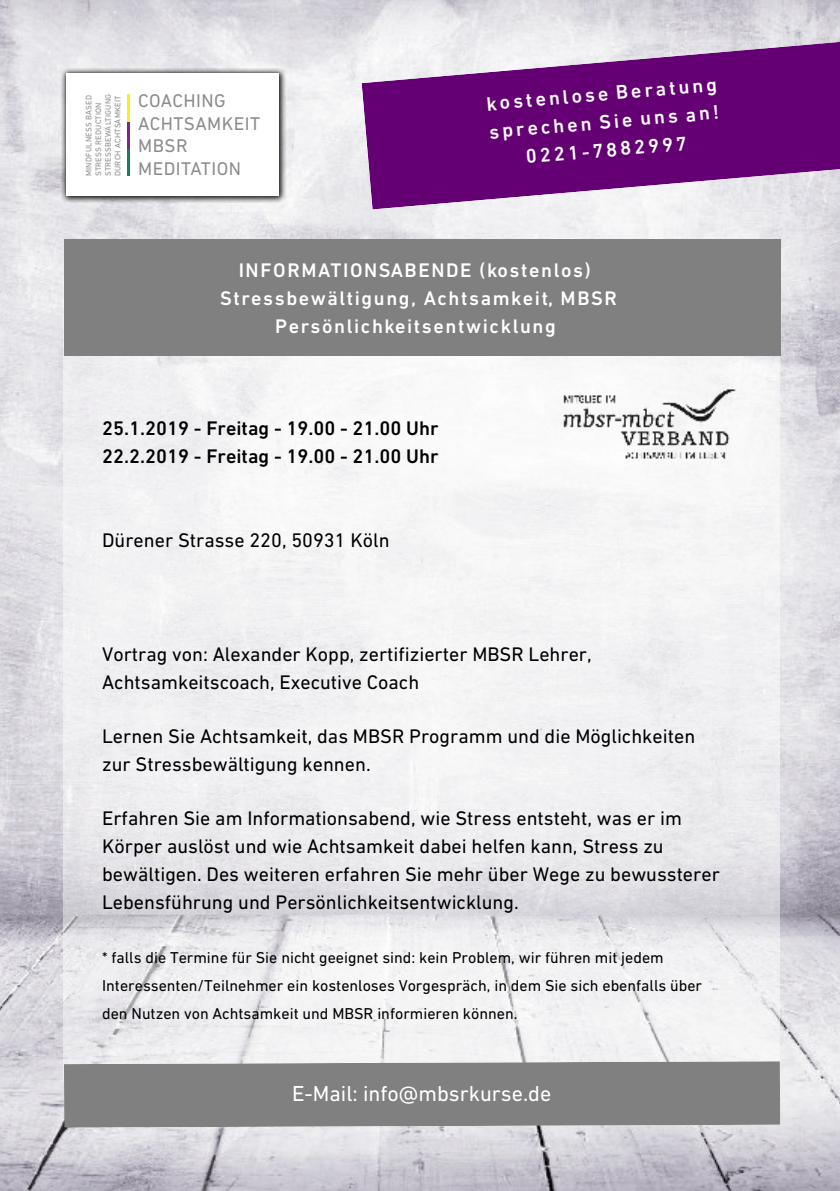
<style>
.page{position:relative;width:840px;height:1191px;background:#fff}
.page>*{position:absolute;margin:0;border:0;box-sizing:border-box;transform-origin:0 0}
.t1{font:22px "DIN Next LT Pro";color:#fff}
.t2{font:20px/28px "DIN Next LT Pro";color:#000}
.t3{font:500 20px/28px "DIN Next LT Pro";letter-spacing:.08em;color:#fff;text-align:center}
.t4{font:500 20px/28px "DIN Next LT Pro";color:#000}
.t5{font:18.6px/22.4px "DIN Next LT Pro";letter-spacing:.025em;color:#8c8c8c}
.t6{font:16px/28px "DIN Next LT Pro";color:#000}
.t7{font:8px/9.6px "DIN Next LT Pro";letter-spacing:.025em;color:#8c8c8c}
</style>
<div class="page">
<img style="left:0;top:0;width:839px;height:1191px">
<div style="left:64px;top:277px;width:715px;height:803px;background:#fff;opacity:.48"></div>
<div style="left:64px;top:239px;width:715px;height:116px;background:#808080"></div>
<div style="left:64px;top:1061px;width:715px;height:66px;background:#808080"></div>
<img style="left:561px;top:388px;width:178px;height:71px">
<svg style="left:361px;top:42px;width:478px;height:167px;background:#863a91"></svg>
<img style="left:62px;top:69px;width:223px;height:133px">
<div style="left:66px;top:73px;width:213px;height:123px;background:#fff"></div>
<hr style="left:127px;top:149px;width:3px;height:27px;background:#1d7d57">
<hr style="left:127px;top:122px;width:3px;height:27px;background:#792985">
<hr style="left:127px;top:94px;width:3px;height:28px;background:#f9ed1a">
<p class="t7" style="left:85px;top:176px;width:84px;rotate:-90deg">MINDFULNESS BASED<br>STRESS REDUCTION<br>STRESSBEWÄLTIGUNG<br>DURCH ACHTSAMKEIT</p>
<p class="t5" style="left:138px;top:91px;width:123px">COACHING<br>ACHTSAMKEIT<br>MBSR</p>
<p class="t5" style="left:138px;top:159px;width:104px">MEDITATION</p>
<p class="t3" style="left:485px;top:92px;width:233px;rotate:-5deg">kostenlose Beratung sprechen Sie uns an!<br>0221-7882997</p>
<p class="t3" style="left:220px;top:257px;width:398px">INFORMATIONSABENDE (kostenlos)<br>Stressbewältigung, Achtsamkeit, MBSR<br>Persönlichkeitsentwicklung</p>
<p class="t4" style="left:102px;top:416px;width:338px">25.1.2019 - Freitag - 19.00 - 21.00 Uhr<br>22.2.2019 - Freitag - 19.00 - 21.00 Uhr</p>
<p class="t2" style="left:102px;top:528px;width:289px">Dürener Strasse 220, 50931 Köln</p>
<p class="t2" style="left:102px;top:642px;width:491px">Vortrag von: Alexander Kopp, zertifizierter MBSR Lehrer,<br>Achtsamkeitscoach, Executive Coach</p>
<p class="t2" style="left:102px;top:724px;width:594px">Lernen Sie Achtsamkeit, das MBSR Programm und die Möglichkeiten zur Stressbewältigung kennen.</p>
<p class="t2" style="left:102px;top:806px;width:619px">Erfahren Sie am Informationsabend, wie Stress entsteht, was er im Körper auslöst und wie Achtsamkeit dabei helfen kann, Stress zu bewältigen. Des weiteren erfahren Sie mehr über Wege zu bewussterer Lebensführung und Persönlichkeitsentwicklung.</p>
<p class="t6" style="left:102px;top:945px;width:601px">* falls die Termine für Sie nicht geeignet sind: kein Problem, wir führen mit jedem<br>Interessenten/Teilnehmer ein kostenloses Vorgespräch, in dem Sie sich ebenfalls über den Nutzen von Achtsamkeit und MBSR informieren können.</p>
<p class="t1" style="left:292px;top:1084px;width:260px">E-Mail: info@mbsrkurse.de</p>
</div>
